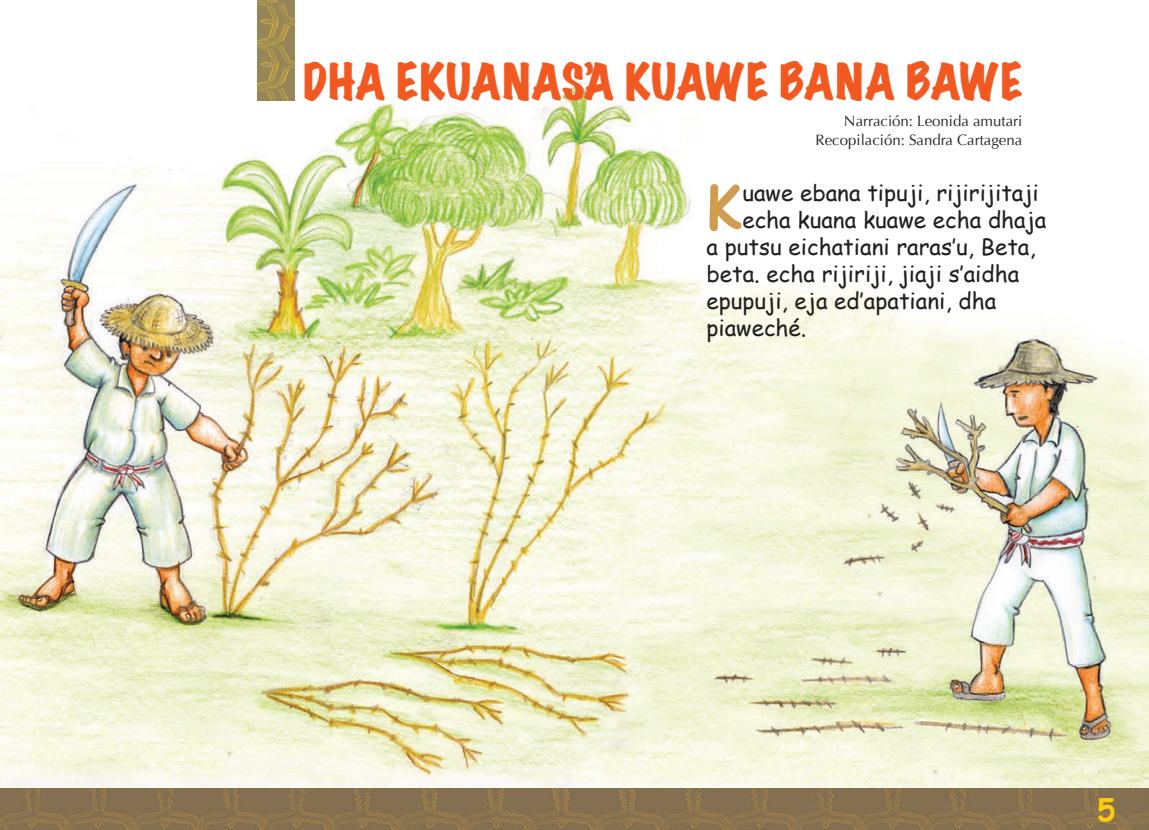
<style>
.page{position:relative;width:1149px;height:830px;background:#fff}
.page>*{position:absolute;margin:0;border:0;box-sizing:border-box;transform-origin:0 0}
.t1{font:700 58.8px "Comic Sans MS";color:#d09c50}
.t2{font:expanded 45px "Marker Felt";color:#f15921}
.t3{font:700 30px "Comic Sans MS";color:#feca0a}
.t4{font:22.5px "Comic Sans MS";color:#231f20}
.t5{font:15px/18px "Optima";color:#231f20;text-align:right}
</style>
<div class="page">
<img style="left:0;top:0;width:1148px;height:787px">
<svg style="left:0;top:787px;width:1148px;height:42px;fill:#847050"></svg>
<img style="left:598px;top:414px;width:82px;height:1px">
<img style="left:257px;top:0;width:37px;height:100px">
<h2 class="t2" style="left:303px;top:58px;width:720px">DHA EKUANAS’A KUAWE BANA BAWE</h2>
<p class="t5" style="left:815px;top:112px;width:208px">Narración: Leonida amutari<br>Recopilación: Sandra Cartagena</p>
<h1 class="t1" style="left:706px;top:163px;width:37px">K</h1>
<p class="t4" style="left:742px;top:176px;width:298px">uawe ebana tipuji, rijirijitaji</p>
<p class="t4" style="left:742px;top:203px;width:305px">echa kuana kuawe echa dhaja</p>
<p class="t4" style="left:706px;top:230px;width:331px">a putsu eichatiani raras’u, Beta,</p>
<p class="t4" style="left:706px;top:257px;width:314px">beta. echa rijiriji, jiaji s’aidha</p>
<p class="t4" style="left:706px;top:284px;width:291px">epupuji, eja ed’apatiani, dha</p>
<p class="t4" style="left:706px;top:311px;width:102px">piaweché.</p>
<h3 class="t3" style="left:1096px;top:787px;width:20px">5</h3>
</div>
